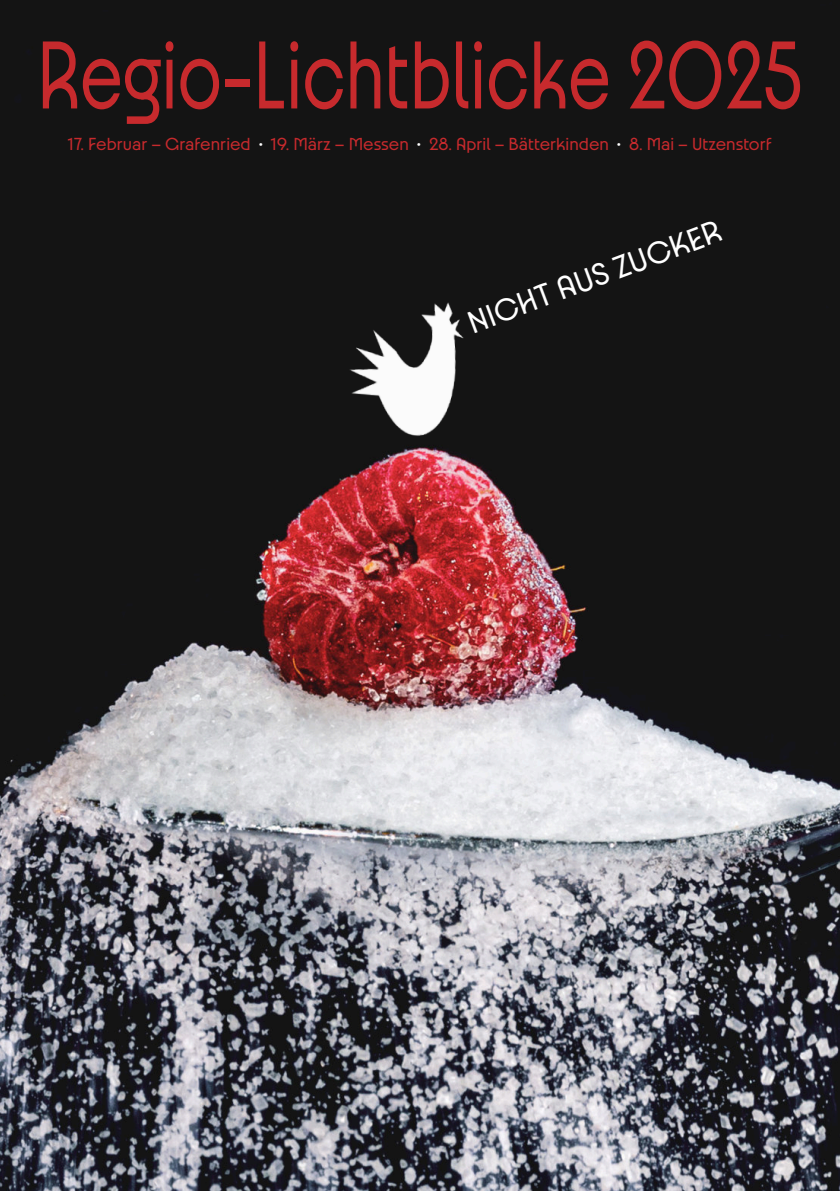
<style>
.page{position:relative;width:840px;height:1191px;background:#fff}
.page>*{position:absolute;margin:0;border:0;box-sizing:border-box;transform-origin:0 0}
.t1{font:103px "Paris 2024 Variable Regular";color:#c72a2d;scale:.75 1}
.t2{font:33.6px "Paris 2024 Variable Regular";color:#fff}
.t3{font:18.6px "Paris 2024 Variable Regular";color:#c72a2d}
.s1{color:#fff}
</style>
<div class="page">
<img style="left:0;top:0;width:839px;height:1191px">
<img style="left:326px;top:262px;width:166px;height:223px">
<p class="t1" style="left:37px;top:31px;width:1021px">Regio-Lichtblicke 2025</p>
<p class="t3" style="left:68px;top:136px;width:705px">17. Februar – Grafenried <span class="s1">•</span> 19. März – Messen <span class="s1">•</span> 28. April – Bätterkinden <span class="s1">•</span> 8. Mai – Utzenstorf</p>
<p class="t2" style="left:464px;top:311px;width:269px;rotate:-21deg">NICHT AUS ZUCKER</p>
</div>
